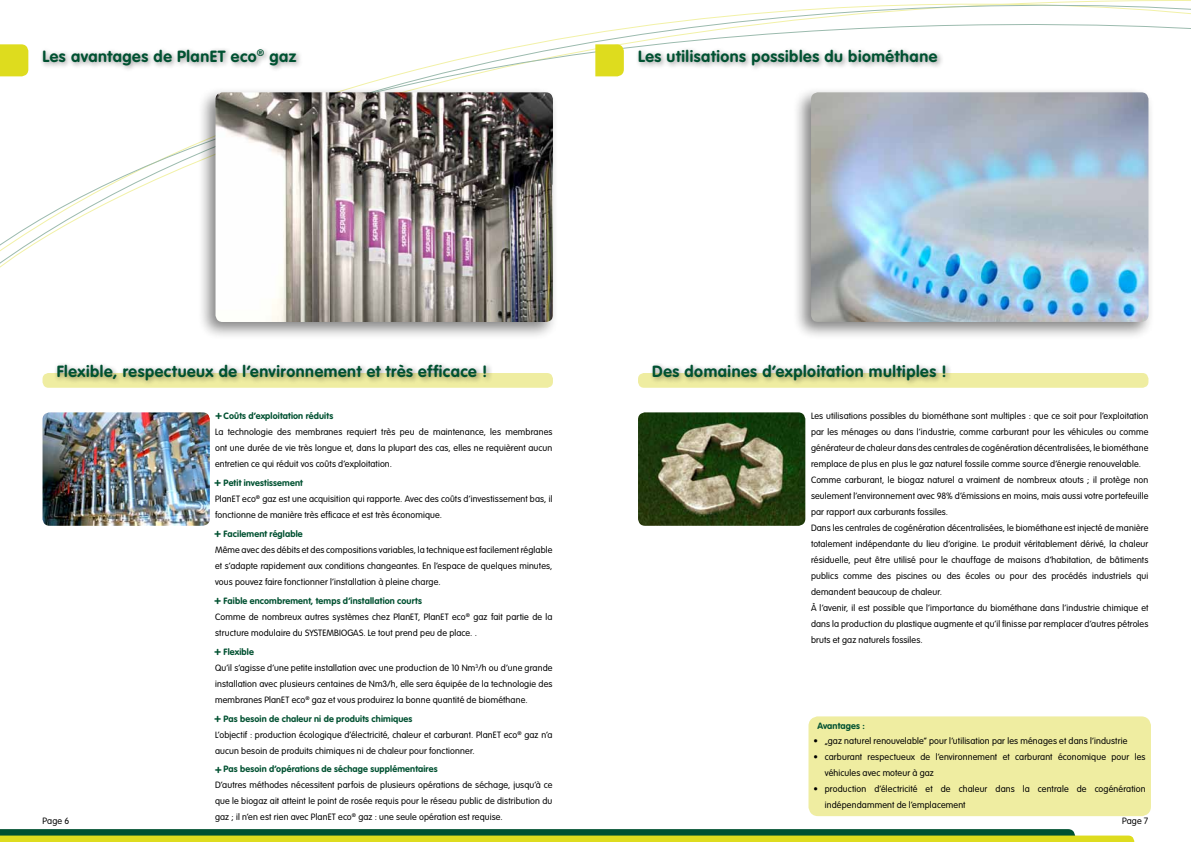
<style>
.page{position:relative;width:1191px;height:842px;background:#fff}
.page>*{position:absolute;margin:0;border:0;box-sizing:border-box;transform-origin:0 0}
.t1{font:700 16px "VAG Rounded Std";letter-spacing:.035em;color:#005131}
.t2{font:700 12px "VAG Rounded Std";color:#005131}
.t3{font:300 9px/16px "VAG Rounded Std";letter-spacing:.015em;color:#000}
.t4{font:700 9px "VAG Rounded Std";letter-spacing:.015em;color:#005131}
.s1{font-weight:700;color:#005131}
</style>
<div class="page">
<svg style="left:0;top:0;width:1191px;height:268px"></svg>
<svg style="left:0;top:44px;width:28px;height:32px"></svg>
<svg style="left:0;top:829px;width:1134px;height:13px;background:#769b2e"></svg>
<div style="left:40px;top:46px;width:263px;height:26px;background:#000;opacity:.41"></div>
<div style="left:43px;top:373px;width:510px;height:15px;background:#efeda1;border-radius:6px"></div>
<div style="left:54px;top:361px;width:439px;height:26px;background:#000;opacity:.41"></div>
<div style="left:638px;top:373px;width:510px;height:15px;background:#efeda1;border-radius:6px"></div>
<div style="left:649px;top:361px;width:303px;height:26px;background:#000;opacity:.41"></div>
<div style="left:792px;top:86px;width:362px;height:254px;background:#000;opacity:.49"></div>
<img style="left:811px;top:92px;width:337px;height:230px">
<img style="left:638px;top:412px;width:167px;height:114px">
<div style="left:811px;top:719px;width:337px;height:95px;background:#efeda1;border-radius:7px"></div>
<div style="left:808px;top:716px;width:343px;height:100px;border:5px solid #efeda1;border-radius:7px"></div>
<div style="left:635px;top:46px;width:309px;height:26px;background:#000;opacity:.41"></div>
<svg style="left:595px;top:44px;width:29px;height:32px"></svg>
<img style="left:43px;top:412px;width:167px;height:114px">
<div style="left:197px;top:86px;width:362px;height:254px;background:#000;opacity:.49"></div>
<img style="left:215px;top:92px;width:338px;height:230px">
<h1 class="t1" style="left:43px;top:47px;width:255px">Les avantages de PlanET eco<sup>®</sup> gaz</h1>
<h1 class="t1" style="left:638px;top:47px;width:301px">Les utilisations possibles du biométhane</h1>
<h1 class="t1" style="left:57px;top:362px;width:432px">Flexible, respectueux de l‘environnement et très efficace !</h1>
<h1 class="t1" style="left:652px;top:362px;width:296px">Des domaines d‘exploitation multiples !</h1>
<p class="t3" style="left:811px;top:408px;width:339px">Les utilisations possibles du biométhane sont multiples : que ce soit pour l‘exploitation par les ménages ou dans l‘industrie, comme carburant pour les véhicules ou comme générateur de chaleur dans des centrales de cogénération décentralisées, le biométhane remplace de plus en plus le gaz naturel fossile comme source d‘énergie renouvelable.<br>Comme carburant, le biogaz naturel a vraiment de nombreux atouts ; il protège non seulement l‘environnement avec 98% d‘émissions en moins, mais aussi votre portefeuille par rapport aux carburants fossiles.<br>Dans les centrales de cogénération décentralisées, le biométhane est injecté de manière totalement indépendante du lieu d‘origine. Le produit véritablement dérivé, la chaleur résiduelle, peut être utilisé pour le chauffage de maisons d‘habitation, de bâtiments publics comme des piscines ou des écoles ou pour des procédés industriels qui demandent beaucoup de chaleur.<br>À l‘avenir, il est possible que l‘importance du biométhane dans l‘industrie chimique et dans la production du plastique augmente et qu‘il finisse par remplacer d‘autres pétroles bruts et gaz naturels fossiles.</p>
<p class="t4" style="left:224px;top:411px;width:111px">Coûts d‘exploitation réduits</p>
<p class="t3" style="left:215px;top:424px;width:339px;text-align:justify">La technologie des membranes requiert très peu de maintenance, les membranes ont une durée de vie très longue et, dans la plupart des cas, elles ne requièrent aucun entretien ce qui réduit vos coûts d‘exploitation.</p>
<p class="t3" style="left:215px;top:475px;width:339px;text-indent:9px"><span class="s1">Petit investissement<br></span>PlanET eco<sup>®</sup> gaz est une acquisition qui rapporte. Avec des coûts d‘investissement bas, il fonctionne de manière très efficace et est très économique.</p>
<p class="t4" style="left:224px;top:528px;width:81px">Facilement réglable</p>
<p class="t3" style="left:215px;top:542px;width:339px;text-align:justify">Même avec des débits et des compositions variables, la technique est facilement réglable et s‘adapte rapidement aux conditions changeantes. En l‘espace de quelques minutes, vous pouvez faire fonctionner l‘installation à pleine charge.</p>
<p class="t3" style="left:215px;top:593px;width:339px;text-indent:9px"><span class="s1">Faible encombrement, temps d‘installation courts<br></span>Comme de nombreux autres systèmes chez PlanET, PlanET eco<sup>®</sup> gaz fait partie de la structure modulaire du SYSTEMBIOGAS. Le tout prend peu de place. .</p>
<p class="t3" style="left:215px;top:644px;width:339px;text-indent:9px"><span class="s1">Flexible<br></span>Qu‘il s‘agisse d‘une petite installation avec une production de 10 Nm<sup>3</sup>/h ou d‘une grande installation avec plusieurs centaines de Nm3/h, elle sera équipée de la technologie des membranes PlanET eco<sup>®</sup> gaz et vous produirez la bonne quantité de biométhane.</p>
<p class="t3" style="left:215px;top:711px;width:339px;text-indent:9px"><span class="s1">Pas besoin de chaleur ni de produits chimiques<br></span>L‘objectif : production écologique d‘électricité, chaleur et carburant. PlanET eco<sup>®</sup> gaz n’a aucun besoin de produits chimiques ni de chaleur pour fonctionner.</p>
<p class="t4" style="left:224px;top:764px;width:215px">Pas besoin d‘opérations de séchage supplémentaires</p>
<p class="t3" style="left:215px;top:777px;width:339px;text-align:justify">D‘autres méthodes nécessitent parfois de plusieurs opérations de séchage, jusqu‘à ce que le biogaz ait atteint le point de rosée requis pour le réseau public de distribution du gaz ; il n‘en est rien avec PlanET eco<sup>®</sup> gaz : une seule opération est requise.</p>
<h2 class="t2" style="left:215px;top:408px;width:9px">+</h2>
<h2 class="t2" style="left:214px;top:475px;width:9px">+</h2>
<h2 class="t2" style="left:214px;top:526px;width:9px">+</h2>
<h2 class="t2" style="left:214px;top:593px;width:9px">+</h2>
<h2 class="t2" style="left:214px;top:643px;width:9px">+</h2>
<h2 class="t2" style="left:214px;top:711px;width:9px">+</h2>
<p class="t4" style="left:817px;top:721px;width:49px">Avantages :</p>
<p class="t3" style="left:813px;top:733px;width:315px">• „gaz naturel renouvelable“ pour l‘utilisation par les ménages et dans l‘industrie</p>
<p class="t3" style="left:825px;top:749px;width:322px;text-indent:-11px">• carburant respectueux de l‘environnement et carburant économique pour les véhicules avec moteur à gaz</p>
<p class="t3" style="left:825px;top:781px;width:322px;text-indent:-11px">• production d‘électricité et de chaleur dans la centrale de cogénération indépendamment de l‘emplacement</p>
<h2 class="t2" style="left:215px;top:762px;width:9px">+</h2>
<p class="t3" style="left:43px;top:813px;width:28px">Page 6</p>
<p class="t3" style="left:1122px;top:813px;width:28px">Page 7</p>
</div>
